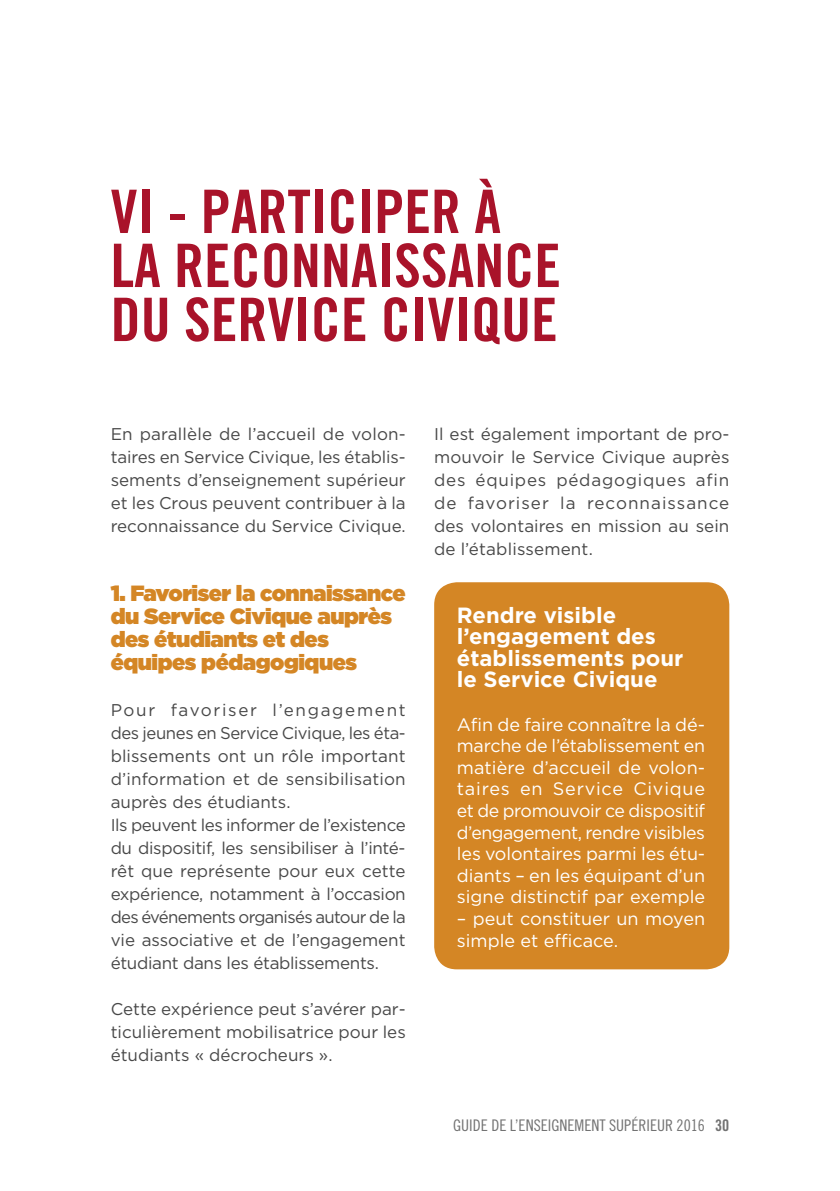
<style>
.page{position:relative;width:840px;height:1191px;background:#fff}
.page>*{position:absolute;margin:0;border:0;box-sizing:border-box;transform-origin:0 0}
.t1{font:60px/54px "Trade Gothic Bold Cond Twenty";color:#a9132a}
.t2{font:900 22px/23px "Gotham";letter-spacing:-.02em;color:#d48625}
.t3{font:700 22px/21.6px "Gotham";color:#fff}
.t4{font:18px/21.6px "Gotham";color:#fff;text-align:justify}
.t5{font:17px/23px "Gotham";color:#484848;text-align:justify}
.t6{font:17px/23px "Gotham";letter-spacing:-.02em;color:#484848}
.t7{font:16px "Trade Gothic Cond Eighteen";color:#727272}
.s1{font-family:"Trade Gothic Bold Cond Twenty"}
</style>
<div class="page">
<div style="left:434px;top:582px;width:295px;height:387px;background:#d48625;border-radius:23px"></div>
<h1 class="t1" style="left:111px;top:184px;width:451px">VI - PARTICIPER À<br>LA RECONNAISSANCE<br>DU SERVICE CIVIQUE</h1>
<p class="t5" style="left:111px;top:422px;width:296px">En parallèle de l’accueil de volon&shy;taires en Service Civique, les établis&shy;sements d’enseignement supérieur et les Crous peuvent contribuer à la reconnaissance du Service Civique.</p>
<p class="t2" style="left:111px;top:581px;width:296px">1. Favoriser la connaissance du Service Civique auprès des étudiants et des équipes pédagogiques</p>
<p class="t6" style="left:111px;top:698px;width:296px">Pour favoriser l’engagement des jeunes en Service Civique, les éta&shy;blissements ont un rôle important d’information et de sensibilisation auprès des étudiants.<br>Ils peuvent les informer de l’existence du dispositif, les sensibiliser à l’inté&shy;rêt que représente pour eux cette expérience, notamment à l’occasion des événements organisés autour de la vie associative et de l’engagement étudiant dans les établissements.</p>
<p class="t5" style="left:111px;top:997px;width:296px">Cette expérience peut s’avérer par&shy;ticulièrement mobilisatrice pour les étudiants « décrocheurs ».</p>
<p class="t5" style="left:434px;top:422px;width:296px">Il est également important de pro&shy;mouvoir le Service Civique auprès des équipes pédagogiques afin de favoriser la reconnaissance des volontaires en mission au sein de l’établissement.</p>
<p class="t3" style="left:456px;top:604px;width:228px">Rendre visible l’engagement des établissements pour le Service Civique</p>
<p class="t4" style="left:456px;top:713px;width:250px">Afin de faire connaître la dé&shy;marche de l’établissement en matière d’accueil de volon&shy;taires en Service Civique et de promouvoir ce dispositif d’engagement, rendre visibles les volontaires parmi les étu&shy;diants – en les équipant d’un signe distinctif par exemple</p>
<p class="t4" style="left:456px;top:907px;width:250px">– peut constituer un moyen simple et efficace.</p>
<p class="t7" style="left:453px;top:1116px;width:277px">GUIDE DE L’ENSEIGNEMENT SUPÉRIEUR 2016 <span class="s1">30</span></p>
</div>
